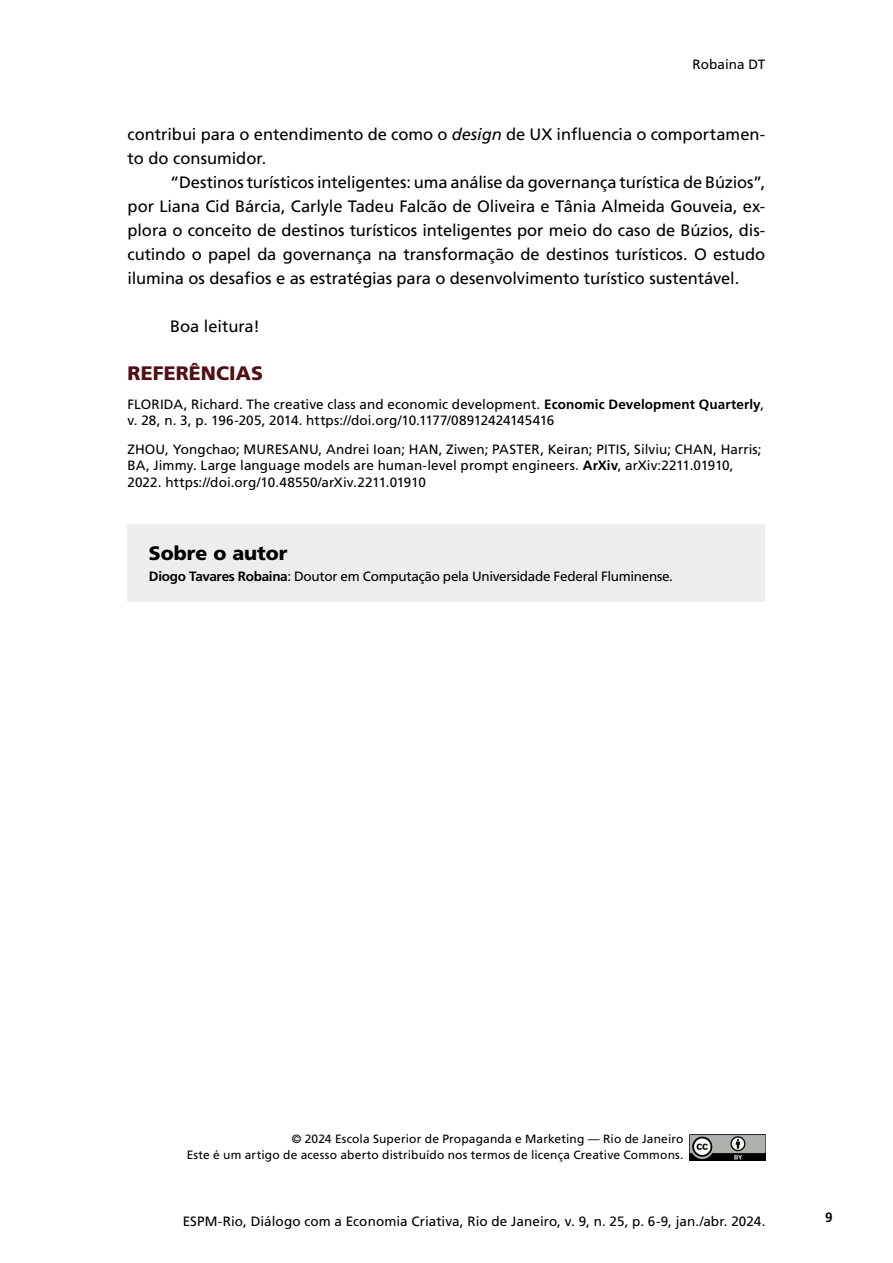
<style>
.page{position:relative;width:893px;height:1263px;background:#fff}
.page>*{position:absolute;margin:0;border:0;box-sizing:border-box;transform-origin:0 0}
.t1{font:900 19.5px "Frutiger LT Std";letter-spacing:.005em;color:#520f16}
.t2{font:900 19.5px "Frutiger LT Std";color:#000}
.t3{font:16.5px/24px "Frutiger LT Std";letter-spacing:-.005em;color:#000}
.t4{font:13.5px/16.2px "Frutiger LT Std";letter-spacing:.005em;color:#000}
.t5{font:13.5px "Frutiger LT Std";letter-spacing:-.02em;color:#000}
.t6{font:700 13.5px "Frutiger LT Std";color:#000}
.t7{font:12px/16.2px "Frutiger LT Std";letter-spacing:.01em;color:#000;text-align:right}
.s1{font-style:italic}
.s2{font-weight:700}
</style>
<div class="page">
<img style="left:690px;top:1134px;width:75px;height:27px">
<div style="left:128px;top:524px;width:637px;height:78px;background:#ededed"></div>
<p class="t4" style="left:692px;top:56px;width:74px">Robaina DT</p>
<p class="t3" style="left:128px;top:122px;width:639px">contribui para o entendimento de como o <span class="s1">design</span> de UX influencia o comportamen&shy;to do consumidor.</p>
<p class="t3" style="left:128px;top:170px;width:639px;text-align:justify;text-indent:43px">“Destinos turísticos inteligentes: uma análise da governança turística de Búzios”, por Liana Cid Bárcia, Carlyle Tadeu Falcão de Oliveira e Tânia Almeida Gouveia, ex&shy;plora o conceito de destinos turísticos inteligentes por meio do caso de Búzios, dis&shy;cutindo o papel da governança na transformação de destinos turísticos. O estudo ilumina os desafios e as estratégias para o desenvolvimento turístico sustentável.</p>
<p class="t3" style="left:170px;top:314px;width:91px">Boa leitura!</p>
<p class="t1" style="left:128px;top:361px;width:137px">REFERÊNCIAS</p>
<p class="t4" style="left:128px;top:396px;width:638px">FLORIDA, Richard. The creative class and economic development. <span class="s2">Economic Development Quarterly</span>, v. 28, n. 3, p. 196-205, 2014. https://doi.org/10.1177/08912424145416</p>
<p class="t4" style="left:128px;top:441px;width:636px">ZHOU, Yongchao; MURESANU, Andrei Ioan; HAN, Ziwen; PASTER, Keiran; PITIS, Silviu; CHAN, Harris;<br>BA, Jimmy. Large language models are human-level prompt engineers. <span class="s2">ArXiv</span>, arXiv:2211.01910,<br>2022. https://doi.org/10.48550/arXiv.2211.01910</p>
<p class="t2" style="left:149px;top:542px;width:140px">Sobre o autor</p>
<p class="t5" style="left:149px;top:568px;width:526px"><span class="s2">Diogo Tavares Robaina</span>: Doutor em Computação pela Universidade Federal Fluminense.</p>
<p class="t7" style="left:187px;top:1131px;width:498px">© 2024 Escola Superior de Propaganda e Marketing — Rio de Janeiro<br>Este é um artigo de acesso aberto distribuído nos termos de licença Creative Commons.</p>
<p class="t4" style="left:183px;top:1213px;width:584px">ESPM-Rio, Diálogo com a Economia Criativa, Rio de Janeiro, v. 9, n. 25, p. 6-9, jan./abr. 2024.</p>
<p class="t6" style="left:825px;top:1209px;width:9px">9</p>
</div>
